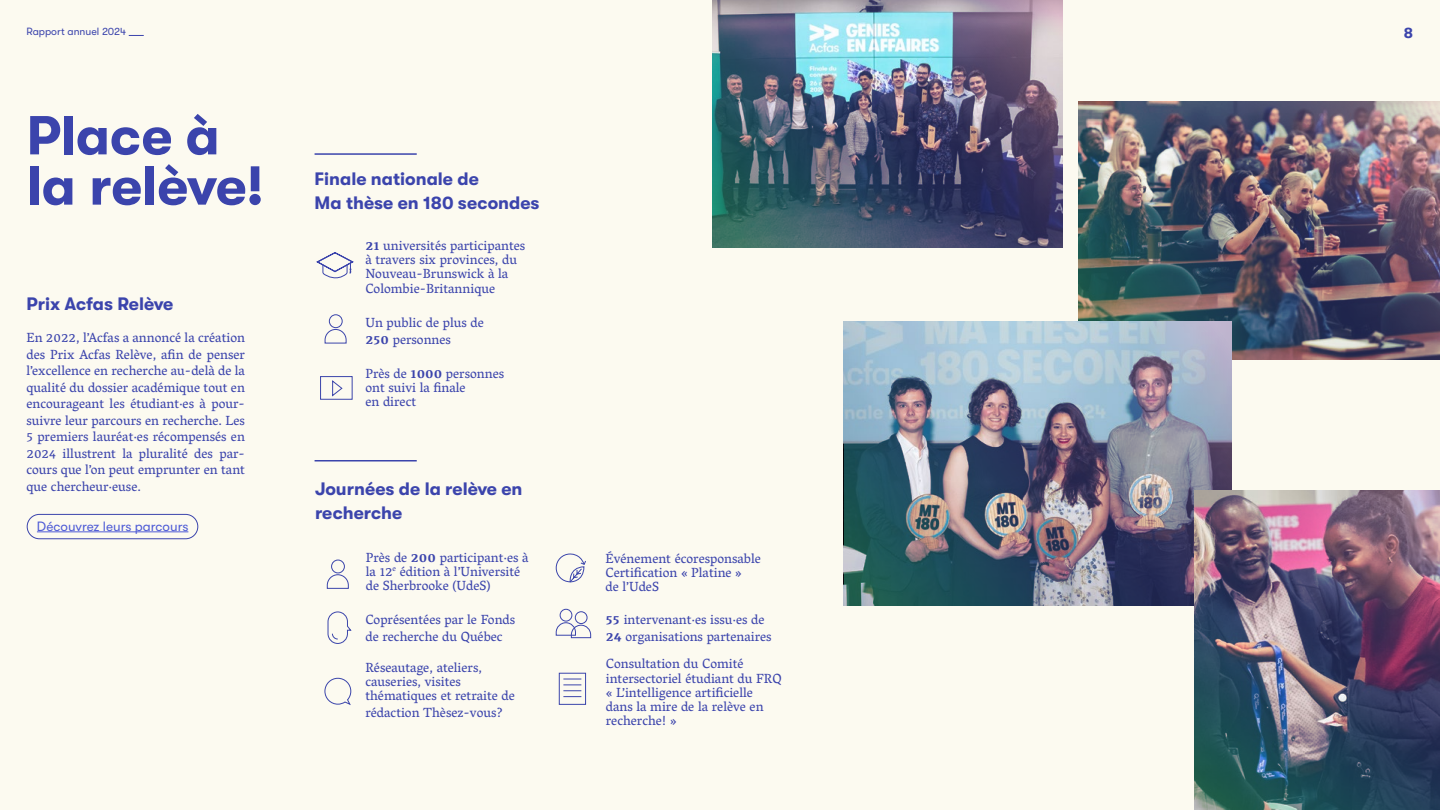
<style>
.page{position:relative;width:1440px;height:810px;background:#fcfaf0}
.page>*{position:absolute;margin:0;border:0;box-sizing:border-box;transform-origin:0 0}
.t1{font:700 54.75px/50.2px "GT Walsheim";color:#3b44ac}
.t2{font:700 18px/23.2px "GT Walsheim";color:#3b44ac}
.t3{font:700 15px "GT Walsheim";color:#3b44ac}
.t4{font:13.5px/14.2px "Vesper Libre";color:#3b44ac}
.t5{font:13.5px "GT Walsheim";color:#4f5cd6}
.t6{font:10.5px "GT Walsheim";color:#3b44ac}
.s1{font-weight:700}
</style>
<div class="page">
<svg style="left:129px;top:35px;width:15px;height:1px"></svg>
<img style="left:1078px;top:102px;width:362px;height:257px">
<hr style="left:37px;top:532px;width:151px;height:1px;background:#4f5cd6">
<svg style="left:316px;top:252px;width:38px;height:27px"></svg>
<svg style="left:324px;top:314px;width:23px;height:30px"></svg>
<div style="left:320px;top:376px;width:33px;height:24px;border:1px solid #3b45ab"></div>
<svg style="left:332px;top:380px;width:11px;height:17px"></svg>
<hr style="left:315px;top:153px;width:102px;height:2px;background:#3b44ac">
<hr style="left:315px;top:460px;width:102px;height:2px;background:#3b44ac">
<svg style="left:327px;top:559px;width:22px;height:30px"></svg>
<svg style="left:327px;top:611px;width:24px;height:33px"></svg>
<svg style="left:324px;top:678px;width:28px;height:27px"></svg>
<svg style="left:555px;top:553px;width:31px;height:30px"></svg>
<svg style="left:555px;top:609px;width:36px;height:29px"></svg>
<div style="left:559px;top:673px;width:27px;height:32px;border:1px solid #3b45ab"></div>
<svg style="left:563px;top:679px;width:18px;height:18px"></svg>
<div style="left:27px;top:514px;width:171px;height:25px;border:1px solid #3b44ac;border-radius:12px"></div>
<img style="left:712px;top:0;width:351px;height:248px">
<img style="left:844px;top:321px;width:387px;height:284px">
<img style="left:1195px;top:490px;width:245px;height:320px">
<p class="t6" style="left:26px;top:26px;width:101px">Rapport annuel 2024</p>
<p class="t3" style="left:1404px;top:25px;width:11px">8</p>
<h1 class="t1" style="left:26px;top:110px;width:239px">Place à la relève!</h1>
<h2 class="t2" style="left:26px;top:292px;width:148px">Prix Acfas Relève</h2>
<p class="t4" style="left:26px;top:329px;width:220px;line-height:16.5px;text-align:justify">En 2022, l’Acfas a annoncé la création des Prix Acfas Relève, afin de penser l’excellence en recherche au-delà de la qualité du dossier académique tout en encourageant les étudiant·es à pour&shy;suivre leur parcours en recherche. Les 5 premiers lauréat·es récompensés en 2024 illustrent la pluralité des par&shy;cours que l’on peut emprunter en tant que chercheur·euse.</p>
<p class="t5" style="left:37px;top:518px;width:153px">Découvrez leurs parcours</p>
<h2 class="t2" style="left:315px;top:167px;width:227px">Finale nationale de<br>Ma thèse en 180 secondes</h2>
<p class="t4" style="left:365px;top:238px;width:161px"><span class="s1">21</span> universités participantes à travers six provinces, du<br>Nouveau-Brunswick à la<br>Colombie-Britannique</p>
<p class="t4" style="left:365px;top:314px;width:120px;line-height:16.5px">Un public de plus de<br><span class="s1">250</span> personnes</p>
<p class="t4" style="left:365px;top:366px;width:140px">Près de <span class="s1">1000</span> personnes ont suivi la finale<br>en direct</p>
<h2 class="t2" style="left:315px;top:477px;width:209px">Journées de la relève en recherche</h2>
<p class="t4" style="left:366px;top:550px;width:164px">Près de <span class="s1">200</span> participant·es à la 12<sup>e</sup> édition à l’Université de Sherbrooke (UdeS)</p>
<p class="t4" style="left:365px;top:612px;width:151px;line-height:16.5px">Coprésentées par le Fonds de recherche du Québec</p>
<p class="t4" style="left:365px;top:660px;width:151px">Réseautage, ateliers, causeries, visites thématiques et retraite de</p>
<p class="t4" style="left:365px;top:705px;width:139px">rédaction Thèsez-vous?</p>
<p class="t4" style="left:606px;top:551px;width:157px">Événement écoresponsable<br>Certification « Platine »<br>de l’UdeS</p>
<p class="t4" style="left:606px;top:612px;width:167px;line-height:16.5px"><span class="s1">55</span> intervenant·es issu·es de<br><span class="s1">24</span> organisations partenaires</p>
<p class="t4" style="left:606px;top:657px;width:177px">Consultation du Comité intersectoriel étudiant du FRQ « L’intelligence artificielle dans la mire de la relève en recherche! »</p>
</div>
